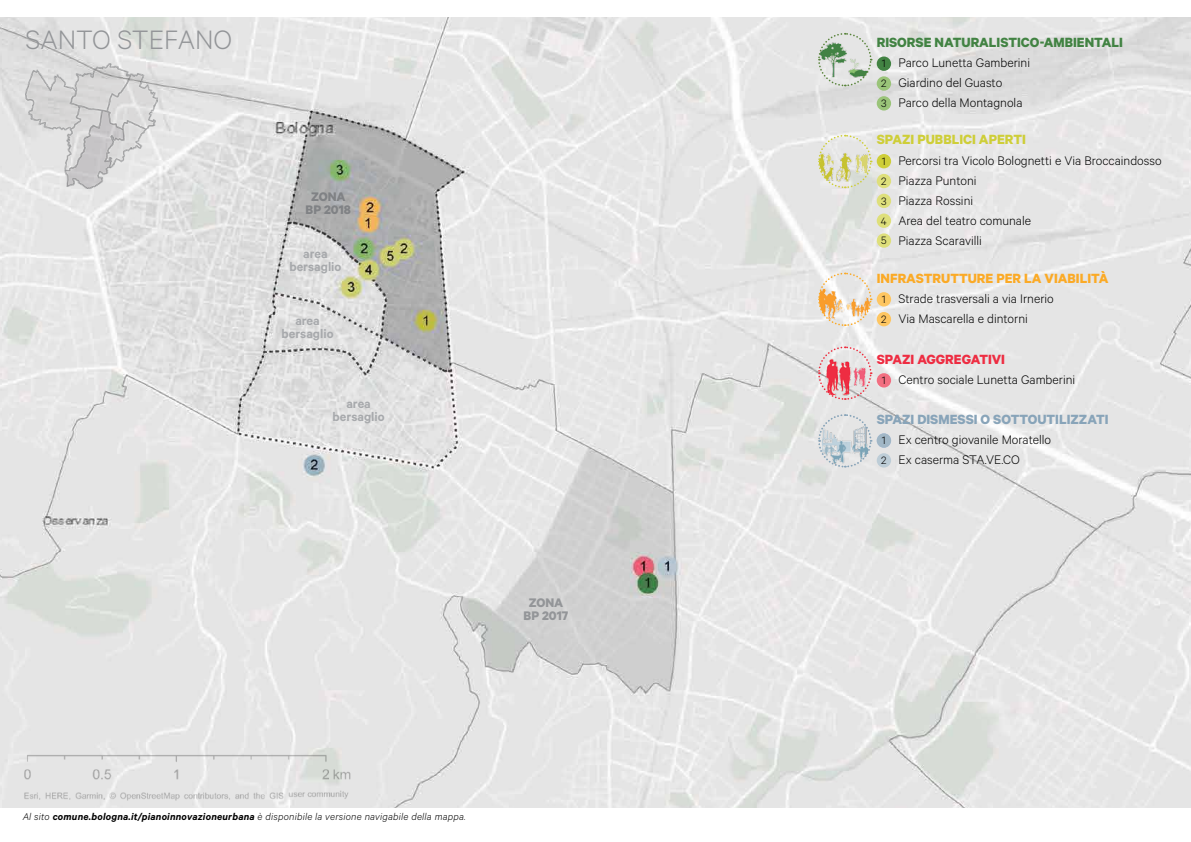
<style>
.page{position:relative;width:1191px;height:842px;background:#fff}
.page>*{position:absolute;margin:0;border:0;box-sizing:border-box;transform-origin:0 0}
.t1{font:300 30px "Calibre";color:#939598}
.t2{font:700 15px "Calibre";color:#428343}
.t3{font:700 15px "Calibre";color:#88a4b9}
.t4{font:700 15px "Calibre";color:#fbaa26}
.t5{font:700 15px "Calibre";color:#cece38}
.t6{font:700 15px "Calibre";color:#ee2d42}
.t7{font:300 14px/20px "Calibre";color:#000}
.t8{font:600 14px/13px "Calibre";color:#a7a9ac;text-align:center}
.t9{font:700 14px/13px "Calibre";color:#808285;text-align:center}
.t10{font:700 14px/13px "Calibre";color:#939598;text-align:center}
.t11{font:300 12px/19.8px "Calibre";color:#000}
.t12{font:italic 300 11px "Calibre";letter-spacing:.02em;color:#000}
.s1{font-weight:600}
.s2{font-size:12px}
</style>
<div class="page">
<img style="left:0;top:17px;width:1191px;height:791px">
<img style="left:11px;top:727px;width:382px;height:57px">
<img style="left:14px;top:788px;width:265px;height:12px">
<img style="left:279px;top:788px;width:71px;height:12px">
<img style="left:26px;top:64px;width:131px;height:125px">
<div style="left:876px;top:57px;width:15px;height:14px;background:#428343;border-radius:50%"></div>
<div style="left:876px;top:76px;width:15px;height:15px;background:#9ac479;border-radius:50%"></div>
<div style="left:876px;top:96px;width:15px;height:15px;background:#9ac479;border-radius:50%"></div>
<div style="left:876px;top:154px;width:15px;height:14px;background:#cece38;border-radius:50%"></div>
<div style="left:876px;top:174px;width:15px;height:14px;background:#dedf7b;border-radius:50%"></div>
<div style="left:876px;top:292px;width:15px;height:14px;background:#fec661;border-radius:50%"></div>
<div style="left:876px;top:312px;width:15px;height:14px;background:#fec661;border-radius:50%"></div>
<div style="left:876px;top:373px;width:15px;height:15px;background:#f26f81;border-radius:50%"></div>
<div style="left:876px;top:433px;width:15px;height:15px;background:#a1b7c6;border-radius:50%"></div>
<div style="left:876px;top:453px;width:15px;height:15px;background:#bdcdd7;border-radius:50%"></div>
<svg style="left:817px;top:32px;width:55px;height:55px;background:#c9d3c8"></svg>
<svg style="left:817px;top:272px;width:55px;height:55px"></svg>
<svg style="left:817px;top:346px;width:55px;height:55px;background:#e6b8bd"></svg>
<svg style="left:817px;top:413px;width:55px;height:55px;background:#d2d8dc"></svg>
<svg style="left:817px;top:134px;width:55px;height:55px;background:#e0dfc7"></svg>
<div style="left:876px;top:194px;width:15px;height:14px;background:#dedf7b;border-radius:50%"></div>
<div style="left:876px;top:214px;width:15px;height:14px;background:#dedf7b;border-radius:50%"></div>
<div style="left:876px;top:233px;width:15px;height:15px;background:#dedf7b;border-radius:50%"></div>
<h1 class="t1" style="left:26px;top:23px;width:208px">SANTO STEFANO</h1>
<p class="t9" style="left:306px;top:189px;width:47px">ZONA<br>BP 2018</p>
<p class="t8" style="left:289px;top:247px;width:53px">area bersaglio</p>
<p class="t8" style="left:281px;top:313px;width:53px">area bersaglio</p>
<p class="t8" style="left:332px;top:396px;width:53px">area bersaglio</p>
<p class="t10" style="left:523px;top:596px;width:46px">ZONA<br>BP 2017</p>
<p class="t12" style="left:23px;top:810px;width:444px">Al sito <span class="s1">comune.bologna.it/pianoinnovazioneurbana</span> è disponibile la versione navigabile della mappa.</p>
<p class="t2" style="left:876px;top:33px;width:18px">RISORSE</p>
<p class="t2" style="left:934px;top:33px;width:10px">NATURALISTICO</p>
<p class="t2" style="left:1039px;top:33px;width:13px">-AMBIENTALI</p>
<p class="t7" style="left:898px;top:52px;width:133px">Parco Lunetta Gamberini<br>Giardino del Guasto<br>Parco della Montagnola</p>
<p class="t11" style="left:881px;top:53px;width:7px;text-align:justify">1<br>2<br>3</p>
<p class="t5" style="left:876px;top:131px;width:151px">SPAZI PUBBLICI APERTI</p>
<p class="t7" style="left:898px;top:150px;width:265px">Percorsi tra Vicolo Bolognetti e Via Broccaindosso<br>Piazza Puntoni<br>Piazza Rossini<br>Area del teatro comunale<br>Piazza Scaravilli</p>
<p class="t11" style="left:881px;top:151px;width:7px">1<br>2</p>
<p class="t11" style="left:881px;top:191px;width:7px;text-align:justify">3<br>4<br>5</p>
<p class="t4" style="left:876px;top:269px;width:233px">INFRASTRUTTURE PER LA VIABILITÀ</p>
<p class="t7" style="left:898px;top:288px;width:157px">Strade trasversali a via Irnerio<br>Via Mascarella e dintorni</p>
<p class="t11" style="left:881px;top:289px;width:7px">1<br>2</p>
<p class="t6" style="left:876px;top:350px;width:130px">SPAZI AGGREGATIVI</p>
<p class="t7" style="left:882px;top:369px;width:195px"><span class="s2">1</span> Centro sociale Lunetta Gamberini</p>
<p class="t3" style="left:876px;top:410px;width:233px">SPAZI DISMESSI O SOTTOUTILIZZATI</p>
<p class="t7" style="left:898px;top:429px;width:154px">Ex centro giovanile Moratello<br>Ex caserma STA.VE.CO</p>
<p class="t11" style="left:881px;top:430px;width:7px">1<br>2</p>
</div>
